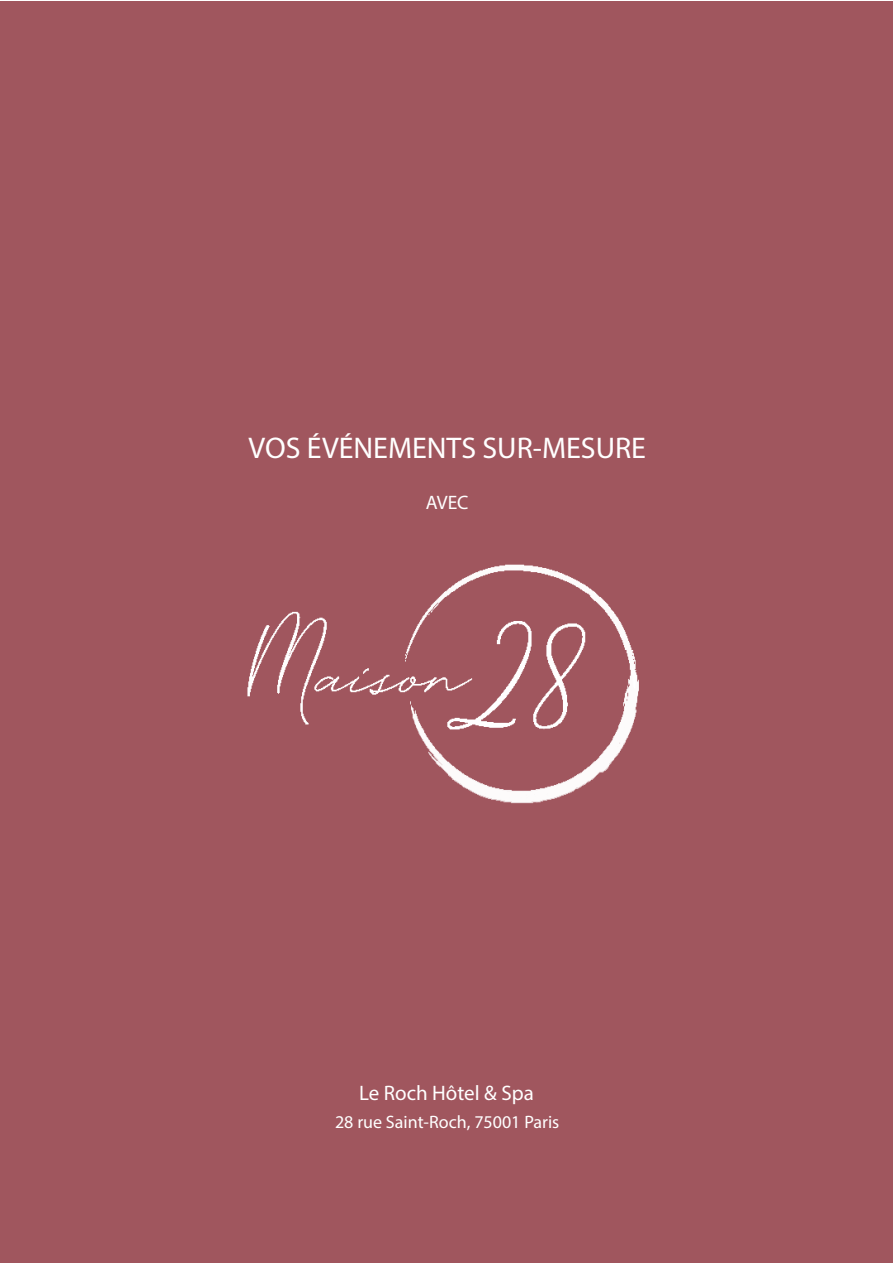
<style>
.page{position:relative;width:893px;height:1263px;background:#fff}
.page>*{position:absolute;margin:0;border:0;box-sizing:border-box;transform-origin:0 0}
.t1{font:30px "Myriad Pro";color:#fff}
.t2{font:21px "Myriad Pro";color:#fff}
.t3{font:19.5px "Myriad Pro";color:#fff}
.t4{font:18px "Myriad Pro";color:#fff}
</style>
<div class="page">
<div style="left:0;top:1px;width:893px;height:1261px;background:#a0565e"></div>
<img style="left:247px;top:564px;width:392px;height:240px">
<p class="t1" style="left:248px;top:430px;width:399px">VOS ÉVÉNEMENTS SUR-MESURE</p>
<p class="t3" style="left:426px;top:491px;width:44px">AVEC</p>
<p class="t2" style="left:359px;top:1080px;width:176px">Le Roch Hôtel &amp; Spa</p>
<p class="t4" style="left:335px;top:1110px;width:226px">28 rue Saint-Roch, 75001 Paris</p>
</div>
